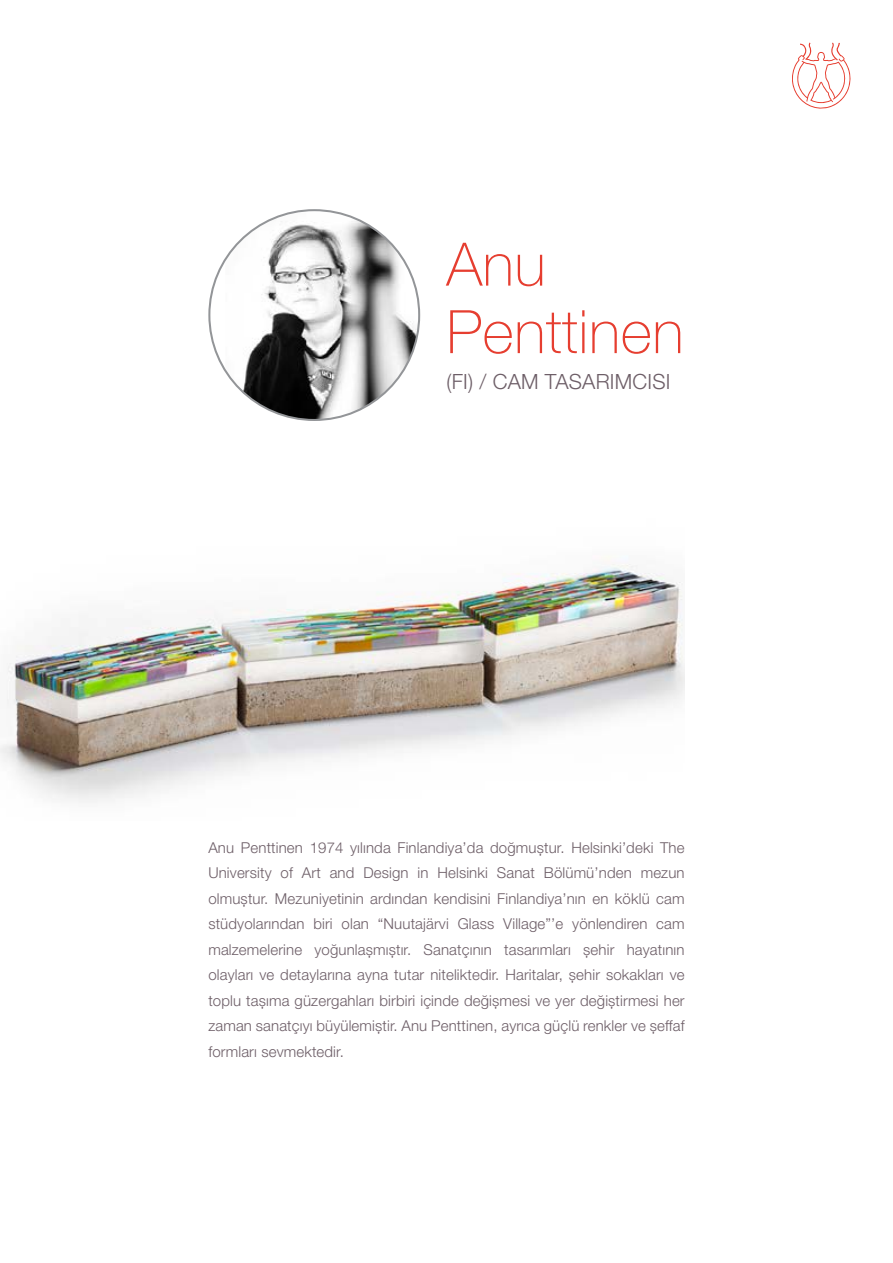
<style>
.page{position:relative;width:893px;height:1263px;background:#fff}
.page>*{position:absolute;margin:0;border:0;box-sizing:border-box;transform-origin:0 0}
.t1{font:100 60px/67.5px "Helvetica Neue LT Pro";letter-spacing:.01em;color:#e63e30}
.t2{font:300 21px "Helvetica Neue LT Pro";letter-spacing:.01em;color:#6d5e67}
.t3{font:300 15px/25.5px "Helvetica Neue LT Pro";letter-spacing:.01em;color:#6d5e67;text-align:justify}
</style>
<div class="page">
<svg style="left:792px;top:43px;width:59px;height:66px"></svg>
<img style="left:225px;top:213px;width:194px;height:207px">
<img style="left:0;top:555px;width:685px;height:248px">
<h1 class="t1" style="left:446px;top:230px;width:239px">Anu<br>Penttinen</h1>
<h2 class="t2" style="left:446px;top:369px;width:225px">(FI) / CAM TASARIMCISI</h2>
<p class="t3" style="left:208px;top:834px;width:478px">Anu Penttinen 1974 yılında Finlandiya’da doğmuştur. Helsinki’deki The University of Art and Design in Helsinki Sanat Bölümü’nden mezun olmuştur. Mezuniyetinin ardından kendisini Finlandiya’nın en köklü cam stüdyolarından biri olan “Nuutajärvi Glass Village”’e yönlendiren cam malzemelerine yoğunlaşmıştır. Sanatçının tasarımları şehir hayatının olayları ve detaylarına ayna tutar niteliktedir. Haritalar, şehir sokakları ve toplu taşıma güzergahları birbiri içinde değişmesi ve yer değiştirmesi her zaman sanatçıyı büyülemiştir. Anu Penttinen, ayrıca güçlü renkler ve şeffaf formları sevmektedir.</p>
</div>
